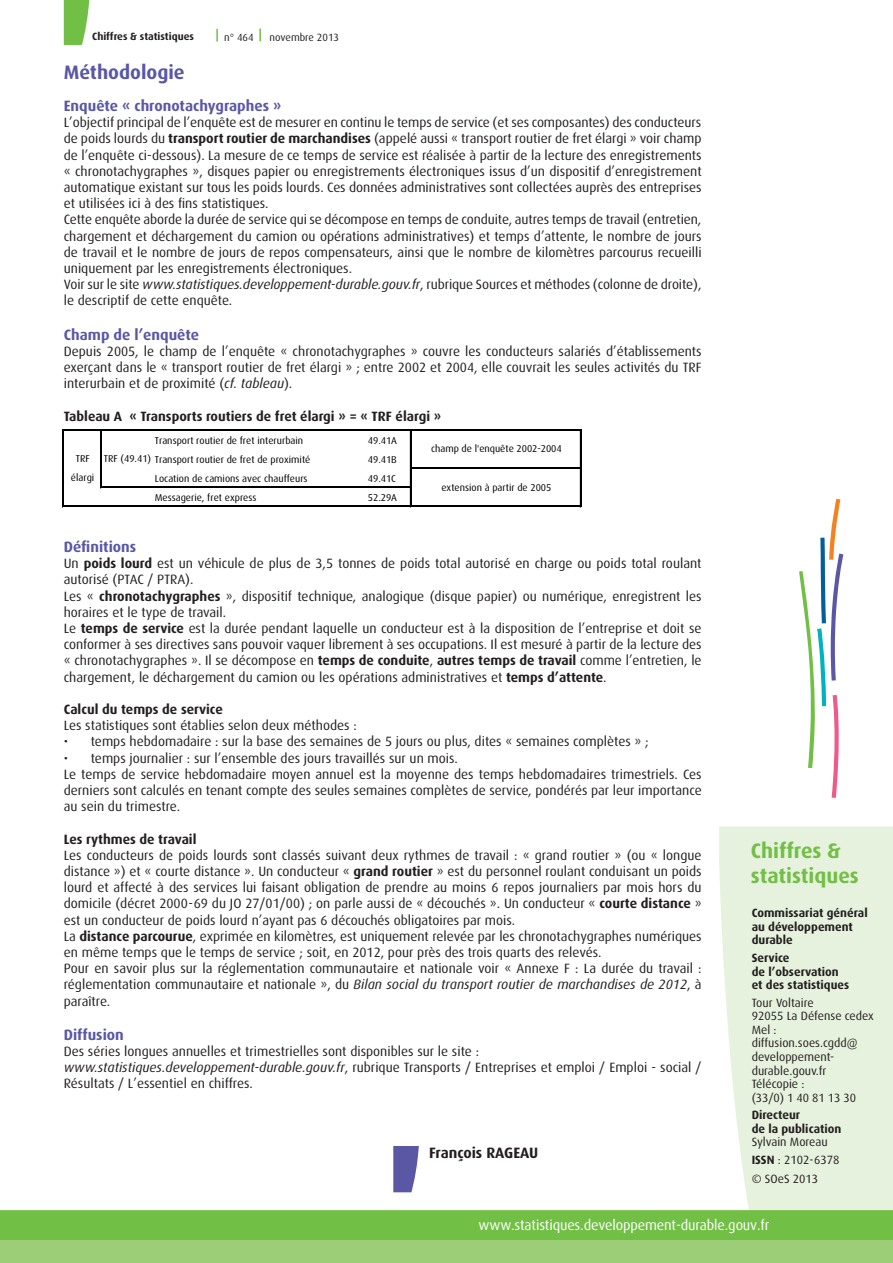
<style>
.page{position:relative;width:893px;height:1263px;background:#fff}
.page>*{position:absolute;margin:0;border:0;box-sizing:border-box;transform-origin:0 0}
.t1{font:700 21px "Dax OT";color:#71bf44}
.t2{font:700 19.5px "Dax OT";color:#5a57a5}
.texte_courant{font:700 15px "Dax OT";color:#5a57a5}
.t3{font:700 15px "Dax OT";letter-spacing:-.005em;color:#231f20}
.t4{font:14.25px "Dax OT";letter-spacing:-.01em;color:#fff}
.texte_courant-2{font:13.5px/16.2px "Dax OT";color:#231f20;text-align:justify}
.texte_courant-3{font:700 13.5px "Dax OT";color:#231f20}
.t5{font:12px "Dax OT";color:#231f20}
.t6{font:700 12px "Dax OT";color:#231f20}
.t7{font:700 10.5px "Dax OT";color:#231f20}
.t8{font:10.5px "Dax OT";color:#231f20}
.t9{font:9.9px/19.8px "Dax OT";color:#000;text-align:center}
.s1{font-weight:700}
.s2{font-style:italic}
</style>
<div class="page">
<div style="left:719px;top:826px;width:174px;height:384px;background:#e7f2de"></div>
<svg style="left:0;top:1210px;width:893px;height:53px;background:#83c55a"></svg>
<svg style="left:216px;top:29px;width:2px;height:13px"></svg>
<svg style="left:259px;top:29px;width:2px;height:12px"></svg>
<svg style="left:64px;top:0;width:26px;height:45px"></svg>
<svg style="left:799px;top:499px;width:44px;height:299px"></svg>
<svg style="left:393px;top:1146px;width:26px;height:46px"></svg>
<hr style="left:62px;top:430px;width:2px;height:77px;background:#000">
<hr style="left:100px;top:431px;width:1px;height:57px;background:#000">
<hr style="left:101px;top:431px;width:1px;height:57px;background:#000">
<hr style="left:410px;top:431px;width:1px;height:76px;background:#000">
<hr style="left:580px;top:431px;width:1px;height:76px;background:#000">
<hr style="left:64px;top:429px;width:517px;height:1px;background:#000">
<hr style="left:64px;top:430px;width:517px;height:1px;background:#000">
<hr style="left:411px;top:467px;width:170px;height:1px;background:#000">
<hr style="left:411px;top:468px;width:170px;height:1px;background:#000">
<hr style="left:102px;top:487px;width:309px;height:1px;background:#000">
<hr style="left:64px;top:506px;width:517px;height:1px;background:#000">
<p class="t7" style="left:92px;top:31px;width:103px">Chiffres &amp; statistiques</p>
<p class="t8" style="left:224px;top:31px;width:31px">n° 464</p>
<p class="t8" style="left:270px;top:31px;width:71px">novembre 2013</p>
<p class="t2" style="left:64px;top:61px;width:122px">Méthodologie</p>
<p class="texte_courant" style="left:64px;top:97px;width:219px">Enquête « chronotachygraphes »</p>
<p class="texte_courant-2" style="left:64px;top:114px;width:639px">L’objectif principal de l’enquête est de mesurer en continu le temps de service (et ses composantes) des conducteurs de poids lourds du <span class="s1">transport routier de marchandises</span> (appelé aussi « transport routier de fret élargi » voir champ de l’enquête ci-dessous). La mesure de ce temps de service est réalisée à partir de la lecture des enregistrements « chronotachygraphes », disques papier ou enregistrements électroniques issus d’un dispositif d’enregistrement automatique existant sur tous les poids lourds. Ces données administratives sont collectées auprès des entreprises et utilisées ici à des fins statistiques.</p>
<p class="texte_courant-2" style="left:64px;top:212px;width:639px">Cette enquête aborde la durée de service qui se décompose en temps de conduite, autres temps de travail (entretien, chargement et déchargement du camion ou opérations administratives) et temps d’attente, le nombre de jours de travail et le nombre de jours de repos compensateurs, ainsi que le nombre de kilomètres parcourus recueilli uniquement par les enregistrements électroniques.</p>
<p class="texte_courant-2" style="left:64px;top:276px;width:639px">Voir sur le site <span class="s2">www.statistiques.developpement-durable.gouv.fr</span>, rubrique Sources et méthodes (colonne de droite), le descriptif de cette enquête.</p>
<p class="texte_courant" style="left:64px;top:326px;width:137px">Champ de l’enquête</p>
<p class="texte_courant-2" style="left:64px;top:343px;width:639px">Depuis 2005, le champ de l’enquête « chronotachygraphes » couvre les conducteurs salariés d’établissements exerçant dans le « transport routier de fret élargi » ; entre 2002 et 2004, elle couvrait les seules activités du TRF interurbain et de proximité (<span class="s2">cf. tableau</span>).</p>
<p class="texte_courant-3" style="left:64px;top:408px;width:379px">Tableau A « Transports routiers de fret élargi » = « TRF élargi »</p>
<p class="t9" style="left:71px;top:448px;width:25px">TRF élargi</p>
<p class="t9" style="left:155px;top:430px;width:150px">Transport routier de fret interurbain</p>
<p class="t9" style="left:368px;top:430px;width:31px">49.41A</p>
<p class="t9" style="left:104px;top:449px;width:208px">TRF (49.41) Transport routier de fret de proximité</p>
<p class="t9" style="left:368px;top:449px;width:30px">49.41B</p>
<p class="t9" style="left:155px;top:468px;width:154px">Location de camions avec chauffeurs</p>
<p class="t9" style="left:368px;top:468px;width:30px">49.41C</p>
<p class="t9" style="left:155px;top:487px;width:103px">Messagerie, fret express</p>
<p class="t9" style="left:368px;top:487px;width:31px">52.29A</p>
<p class="t9" style="left:431px;top:439px;width:132px">champ de l'enquête 2002-2004</p>
<p class="t9" style="left:441px;top:477px;width:111px">extension à partir de 2005</p>
<p class="texte_courant" style="left:64px;top:538px;width:74px">Définitions</p>
<p class="texte_courant-2" style="left:64px;top:555px;width:639px">Un <span class="s1">poids lourd</span> est un véhicule de plus de 3,5 tonnes de poids total autorisé en charge ou poids total roulant autorisé (PTAC / PTRA).</p>
<p class="texte_courant-2" style="left:64px;top:588px;width:639px">Les « <span class="s1">chronotachygraphes</span> », dispositif technique, analogique (disque papier) ou numérique, enregistrent les horaires et le type de travail.</p>
<p class="texte_courant-2" style="left:64px;top:620px;width:639px">Le <span class="s1">temps de service</span> est la durée pendant laquelle un conducteur est à la disposition de l’entreprise et doit se conformer à ses directives sans pouvoir vaquer librement à ses occupations. Il est mesuré à partir de la lecture des « chronotachygraphes ». Il se décompose en <span class="s1">temps de conduite</span>, <span class="s1">autres temps de travail</span> comme l’entretien, le chargement, le déchargement du camion ou les opérations administratives et <span class="s1">temps d’attente</span>.</p>
<p class="texte_courant-3" style="left:64px;top:702px;width:161px">Calcul du temps de service</p>
<p class="texte_courant-2" style="left:64px;top:717px;width:294px">Les statistiques sont établies selon deux méthodes :</p>
<p class="texte_courant-2" style="left:64px;top:734px;width:586px">• temps hebdomadaire : sur la base des semaines de 5 jours ou plus, dites « semaines complètes » ;</p>
<p class="texte_courant-2" style="left:64px;top:750px;width:396px">• temps journalier : sur l’ensemble des jours travaillés sur un mois.</p>
<p class="texte_courant-2" style="left:64px;top:766px;width:639px">Le temps de service hebdomadaire moyen annuel est la moyenne des temps hebdomadaires trimestriels. Ces derniers sont calculés en tenant compte des seules semaines complètes de service, pondérés par leur importance au sein du trimestre.</p>
<p class="texte_courant-3" style="left:64px;top:831px;width:134px">Les rythmes de travail</p>
<p class="texte_courant-2" style="left:64px;top:847px;width:639px">Les conducteurs de poids lourds sont classés suivant deux rythmes de travail : « grand routier » (ou « longue distance ») et « courte distance ». Un conducteur « <span class="s1">grand routier</span> » est du personnel roulant conduisant un poids lourd et affecté à des services lui faisant obligation de prendre au moins 6 repos journaliers par mois hors du domicile (décret 2000-69 du JO 27/01/00) ; on parle aussi de « découchés ». Un conducteur « <span class="s1">courte distance</span> » est un conducteur de poids lourd n’ayant pas 6 découchés obligatoires par mois.</p>
<p class="texte_courant-2" style="left:64px;top:928px;width:639px">La <span class="s1">distance parcourue</span>, exprimée en kilomètres, est uniquement relevée par les chronotachygraphes numériques en même temps que le temps de service ; soit, en 2012, pour près des trois quarts des relevés.</p>
<p class="texte_courant-2" style="left:64px;top:960px;width:639px">Pour en savoir plus sur la réglementation communautaire et nationale voir « Annexe F : La durée du travail : réglementation communautaire et nationale », du <span class="s2">Bilan social du transport routier de marchandises de 2012</span>, à paraître.</p>
<p class="texte_courant" style="left:64px;top:1026px;width:62px">Diffusion</p>
<p class="texte_courant-2" style="left:64px;top:1043px;width:417px">Des séries longues annuelles et trimestrielles sont disponibles sur le site :</p>
<p class="texte_courant-2" style="left:64px;top:1059px;width:639px"><span class="s2">www.statistiques.developpement-durable.gouv.fr</span>, rubrique Transports / Entreprises et emploi / Emploi - social /<br>Résultats / L’essentiel en chiffres.</p>
<p class="t1" style="left:751px;top:839px;width:91px">Chiffres &amp;</p>
<p class="t1" style="left:751px;top:864px;width:110px">statistiques</p>
<p class="t6" style="left:752px;top:906px;width:117px">Commissariat général</p>
<p class="t6" style="left:752px;top:920px;width:103px">au développement</p>
<p class="t6" style="left:752px;top:933px;width:43px">durable</p>
<p class="t6" style="left:752px;top:951px;width:39px">Service</p>
<p class="t6" style="left:752px;top:965px;width:89px">de l’observation</p>
<p class="t6" style="left:752px;top:978px;width:99px">et des statistiques</p>
<p class="t5" style="left:752px;top:996px;width:64px">Tour Voltaire</p>
<p class="t5" style="left:752px;top:1010px;width:124px">92055 La Défense cedex</p>
<p class="t5" style="left:752px;top:1023px;width:26px">Mel :</p>
<p class="t5" style="left:752px;top:1037px;width:107px">diffusion.soes.cgdd@</p>
<p class="t5" style="left:752px;top:1050px;width:84px">developpement-</p>
<p class="t5" style="left:752px;top:1064px;width:76px">durable.gouv.fr</p>
<p class="t5" style="left:752px;top:1077px;width:54px">Télécopie :</p>
<p class="t5" style="left:752px;top:1091px;width:106px">(33/0) 1 40 81 13 30</p>
<p class="t6" style="left:752px;top:1108px;width:50px">Directeur</p>
<p class="t6" style="left:752px;top:1122px;width:91px">de la publication</p>
<p class="t5" style="left:752px;top:1135px;width:77px">Sylvain Moreau</p>
<p class="t5" style="left:752px;top:1153px;width:89px"><span class="s1">ISSN</span> : 2102-6378</p>
<p class="t5" style="left:752px;top:1172px;width:68px">© SOeS 2013</p>
<p class="t4" style="left:479px;top:1217px;width:292px">www.statistiques.developpement-durable.gouv.fr</p>
<p class="t3" style="left:429px;top:1144px;width:111px">François RAGEAU</p>
</div>
